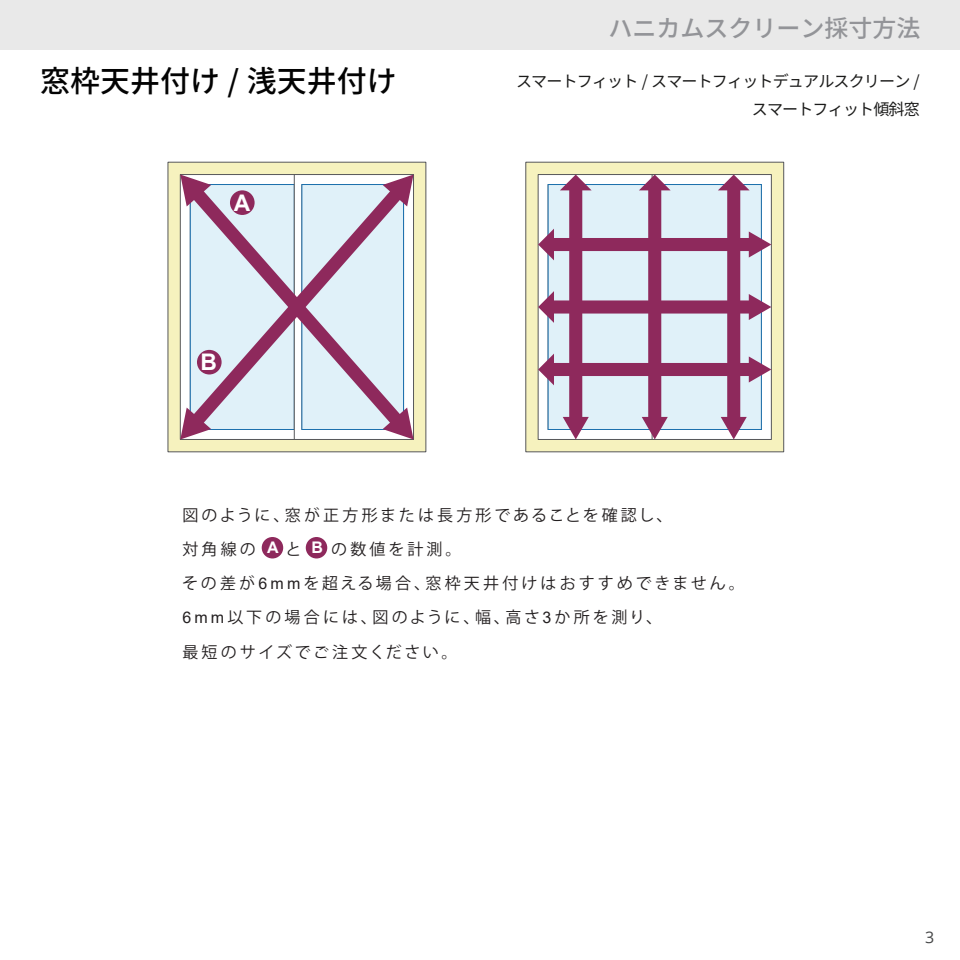
<style>
.page{position:relative;width:960px;height:960px;background:#fff}
.page>*{position:absolute;margin:0;border:0;box-sizing:border-box;transform-origin:0 0}
.t1{font:500 30px "Noto Sans CJ Kjp";color:#030303}
.t2{font:500 24px "Noto Sans CJ Kjp";color:#939498}
.t3{font:700 22.9px "Arial";color:#fff}
.t4{font:16px/34.2px "Koz Go Pr 6 N";letter-spacing:.18em;color:#231f20}
.t5{font:16px/28px "Noto Sans CJ Kjp";letter-spacing:-.05em;color:#1b1b1a;text-align:right}
.t6{font:700 16px "Arial";color:#fff}
.t7{font:16px "Open Sans";color:#454647}
.s1{font-family:"Arial"}
</style>
<div class="page">
<div style="left:0;top:0;width:960px;height:50px;background:#e9e9e9"></div>
<div style="left:167px;top:162px;width:259px;height:290px;background:#f6f2be;border:1px solid #57585a"></div>
<svg style="left:179px;top:174px;width:235px;height:266px;background:#cfccdb"></svg>
<div style="left:230px;top:190px;width:25px;height:25px;background:#8e295c;border-radius:50%"></div>
<div style="left:197px;top:350px;width:25px;height:24px;background:#8e295c;border-radius:50%"></div>
<div style="left:525px;top:162px;width:259px;height:290px;background:#f6f2be;border:1px solid #57585a"></div>
<svg style="left:537px;top:174px;width:235px;height:266px;background:#c8b6c8"></svg>
<div style="left:262px;top:537px;width:21px;height:21px;background:#8e295c;border-radius:50%"></div>
<div style="left:306px;top:537px;width:21px;height:21px;background:#8e295c;border-radius:50%"></div>
<h2 class="t2" style="left:608px;top:15px;width:313px">ハニカムスクリーン採寸方法</h2>
<h1 class="t1" style="left:40px;top:64px;width:358px">窓枠天井付け / 浅天井付け</h1>
<p class="t5" style="left:516px;top:68px;width:405px">スマートフィット / スマートフィットデュアルスクリーン /スマートフィット傾斜窓</p>
<h3 class="t3" style="left:234px;top:186px;width:18px">A</h3>
<h3 class="t3" style="left:201px;top:346px;width:18px">B</h3>
<p class="t4" style="left:182px;top:498px;width:492px">図のように、窓が正方形または長方形であることを確認し、対角線の</p>
<p class="t4" style="left:182px;top:532px;width:564px;text-indent:149px">の数値を計測。<br>その差が<span class="s1">6mm</span>を超える場合、窓枠天井付けはおすすめできません。<br><span class="s1">6mm</span>以下の場合には、図のように、幅、高さ<span class="s1">3</span>か所を測り、<br>最短のサイズでご注文ください。</p>
<p class="t4" style="left:286px;top:532px;width:17px">と</p>
<p class="t6" style="left:267px;top:536px;width:13px">A</p>
<p class="t6" style="left:311px;top:536px;width:13px">B</p>
<p class="t7" style="left:925px;top:926px;width:11px">3</p>
</div>
